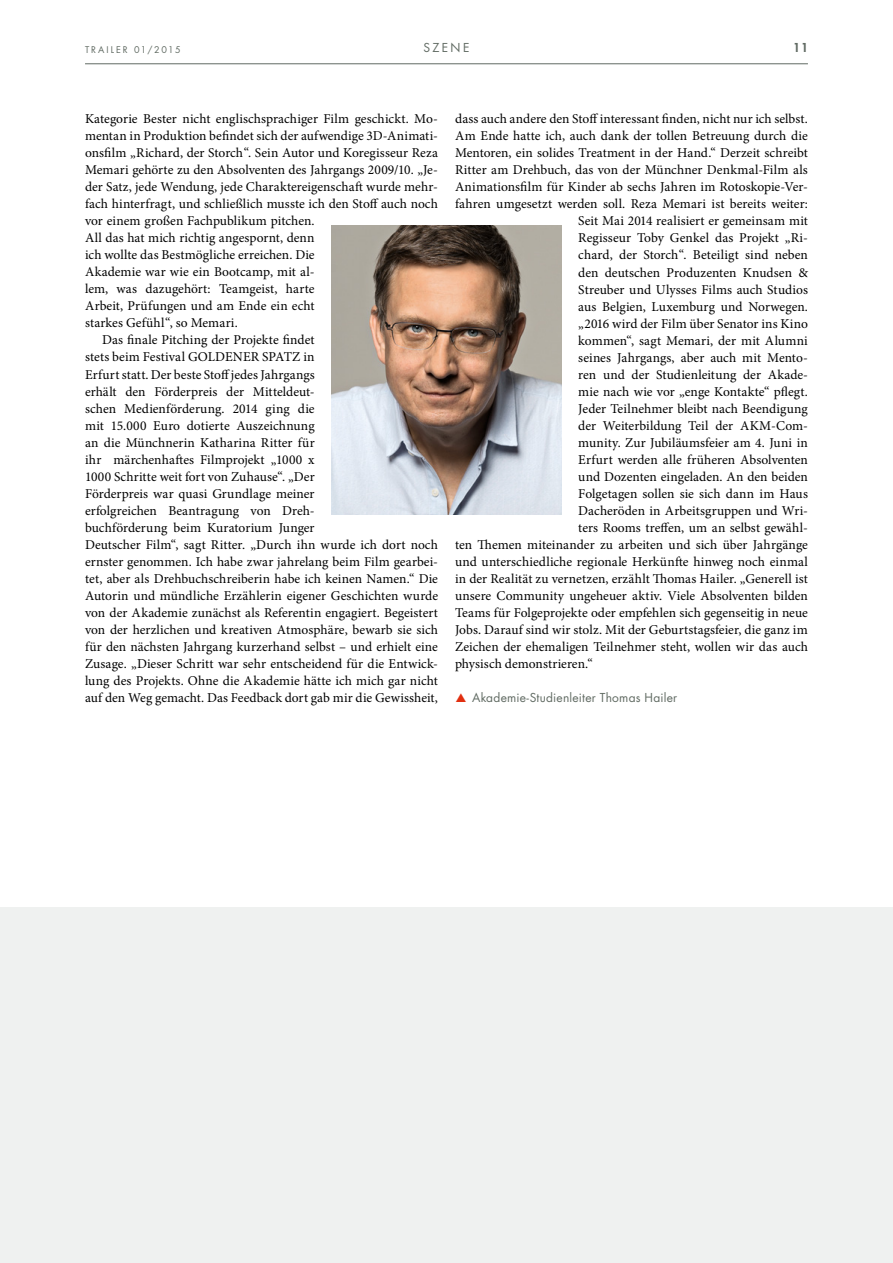
<style>
.page{position:relative;width:893px;height:1263px;background:#fff}
.page>*{position:absolute;margin:0;border:0;box-sizing:border-box;transform-origin:0 0}
.t1{font:13.5px "Minion Pro";color:#000}
.t2{font:13.5px "Minion Pro";letter-spacing:.02em;color:#000}
.t3{font:12px "Futura Std";letter-spacing:.02em;color:#616b63}
.t4{font:800 12px "Futura Std";color:#616b63}
.t5{font:9px "Futura Std";letter-spacing:.215em;color:#616b63}
</style>
<div class="page">
<hr style="left:85px;top:63px;width:723px;height:1px;background:#616b63">
<img style="left:332px;top:225px;width:229px;height:289px">
<div style="left:0;top:908px;width:892px;height:355px;background:#eff1f0"></div>
<p class="t3" style="left:423px;top:40px;width:48px">SZENE</p>
<p class="t5" style="left:85px;top:43px;width:97px">TRAILER 01/2015</p>
<p class="t4" style="left:793px;top:40px;width:16px">11</p>
<p class="t1" style="left:85px;top:110px;width:354px">Kategorie Bester nicht englischsprachiger Film geschickt. Mo-</p>
<p class="t1" style="left:85px;top:127px;width:354px">mentan in Produktion befindet sich der aufwendige 3D-Animati-</p>
<p class="t1" style="left:85px;top:144px;width:354px">onsfilm „Richard, der Storch“. Sein Autor und Koregisseur Reza</p>
<p class="t1" style="left:85px;top:161px;width:354px">Memari gehörte zu den Absolventen des Jahrgangs 2009/10. „Je-</p>
<p class="t1" style="left:85px;top:178px;width:354px">der Satz, jede Wendung, jede Charaktereigenschaft wurde mehr-</p>
<p class="t1" style="left:85px;top:195px;width:354px">fach hinterfragt, und schließlich musste ich den Stoff auch noch</p>
<p class="t1" style="left:85px;top:212px;width:231px">vor einem großen Fachpublikum pitchen.</p>
<p class="t1" style="left:85px;top:229px;width:231px">All das hat mich richtig angespornt, denn</p>
<p class="t1" style="left:85px;top:246px;width:231px">ich wollte das Bestmögliche erreichen. Die</p>
<p class="t1" style="left:85px;top:263px;width:231px">Akademie war wie ein Bootcamp, mit al-</p>
<p class="t1" style="left:85px;top:280px;width:231px">lem, was dazugehört: Teamgeist, harte</p>
<p class="t1" style="left:85px;top:297px;width:231px">Arbeit, Prüfungen und am Ende ein echt</p>
<p class="t1" style="left:85px;top:314px;width:154px">starkes Gefühl“, so Memari.</p>
<p class="t1" style="left:102px;top:331px;width:214px">Das finale Pitching der Projekte findet</p>
<p class="t1" style="left:85px;top:348px;width:231px">stets beim Festival GOLDENER SPATZ in</p>
<p class="t1" style="left:85px;top:365px;width:231px">Erfurt statt. Der beste Stoff jedes Jahrgangs</p>
<p class="t1" style="left:85px;top:382px;width:231px">erhält den Förderpreis der Mitteldeut-</p>
<p class="t1" style="left:85px;top:399px;width:231px">schen Medienförderung. 2014 ging die</p>
<p class="t1" style="left:85px;top:416px;width:231px">mit 15.000 Euro dotierte Auszeichnung</p>
<p class="t2" style="left:85px;top:433px;width:231px">an die Münchnerin Katharina Ritter für</p>
<p class="t1" style="left:85px;top:450px;width:231px">ihr märchenhaftes Filmprojekt „1000 x</p>
<p class="t1" style="left:85px;top:467px;width:231px">1000 Schritte weit fort von Zuhause“. „Der</p>
<p class="t1" style="left:85px;top:484px;width:231px">Förderpreis war quasi Grundlage meiner</p>
<p class="t1" style="left:85px;top:501px;width:231px">erfolgreichen Beantragung von Dreh-</p>
<p class="t1" style="left:85px;top:518px;width:231px">buchförderung beim Kuratorium Junger</p>
<p class="t1" style="left:85px;top:535px;width:354px">Deutscher Film“, sagt Ritter. „Durch ihn wurde ich dort noch</p>
<p class="t1" style="left:85px;top:552px;width:354px">ernster genommen. Ich habe zwar jahrelang beim Film gearbei-</p>
<p class="t1" style="left:85px;top:569px;width:354px">tet, aber als Drehbuchschreiberin habe ich keinen Namen.“ Die</p>
<p class="t1" style="left:85px;top:586px;width:355px">Autorin und mündliche Erzählerin eigener Geschichten wurde</p>
<p class="t1" style="left:85px;top:603px;width:354px">von der Akademie zunächst als Referentin engagiert. Begeistert</p>
<p class="t1" style="left:85px;top:620px;width:354px">von der herzlichen und kreativen Atmosphäre, bewarb sie sich</p>
<p class="t1" style="left:85px;top:637px;width:354px">für den nächsten Jahrgang kurzerhand selbst – und erhielt eine</p>
<p class="t1" style="left:85px;top:654px;width:354px">Zusage. „Dieser Schritt war sehr entscheidend für die Entwick-</p>
<p class="t1" style="left:85px;top:671px;width:354px">lung des Projekts. Ohne die Akademie hätte ich mich gar nicht</p>
<p class="t1" style="left:85px;top:688px;width:354px">auf den Weg gemacht. Das Feedback dort gab mir die Gewissheit,</p>
<p class="t1" style="left:455px;top:110px;width:354px">dass auch andere den Stoff interessant finden, nicht nur ich selbst.</p>
<p class="t1" style="left:455px;top:127px;width:354px">Am Ende hatte ich, auch dank der tollen Betreuung durch die</p>
<p class="t1" style="left:455px;top:144px;width:354px">Mentoren, ein solides Treatment in der Hand.“ Derzeit schreibt</p>
<p class="t1" style="left:455px;top:161px;width:354px">Ritter am Drehbuch, das von der Münchner Denkmal-Film als</p>
<p class="t1" style="left:455px;top:178px;width:354px">Animationsfilm für Kinder ab sechs Jahren im Rotoskopie-Ver-</p>
<p class="t1" style="left:455px;top:195px;width:354px">fahren umgesetzt werden soll. Reza Memari ist bereits weiter:</p>
<p class="t1" style="left:578px;top:212px;width:231px">Seit Mai 2014 realisiert er gemeinsam mit</p>
<p class="t1" style="left:578px;top:229px;width:231px">Regisseur Toby Genkel das Projekt „Ri-</p>
<p class="t1" style="left:578px;top:246px;width:231px">chard, der Storch“. Beteiligt sind neben</p>
<p class="t1" style="left:578px;top:263px;width:231px">den deutschen Produzenten Knudsen &amp;</p>
<p class="t1" style="left:578px;top:280px;width:231px">Streuber und Ulysses Films auch Studios</p>
<p class="t1" style="left:578px;top:297px;width:231px">aus Belgien, Luxemburg und Norwegen.</p>
<p class="t1" style="left:578px;top:314px;width:231px">„2016 wird der Film über Senator ins Kino</p>
<p class="t1" style="left:578px;top:331px;width:231px">kommen“, sagt Memari, der mit Alumni</p>
<p class="t1" style="left:578px;top:348px;width:231px">seines Jahrgangs, aber auch mit Mento-</p>
<p class="t1" style="left:578px;top:365px;width:231px">ren und der Studienleitung der Akade-</p>
<p class="t1" style="left:578px;top:382px;width:231px">mie nach wie vor „enge Kontakte“ pflegt.</p>
<p class="t1" style="left:578px;top:399px;width:231px">Jeder Teilnehmer bleibt nach Beendigung</p>
<p class="t1" style="left:578px;top:416px;width:231px">der Weiterbildung Teil der AKM-Com-</p>
<p class="t1" style="left:578px;top:433px;width:231px">munity. Zur Jubiläumsfeier am 4. Juni in</p>
<p class="t1" style="left:578px;top:450px;width:231px">Erfurt werden alle früheren Absolventen</p>
<p class="t1" style="left:578px;top:467px;width:231px">und Dozenten eingeladen. An den beiden</p>
<p class="t1" style="left:578px;top:484px;width:231px">Folgetagen sollen sie sich dann im Haus</p>
<p class="t1" style="left:578px;top:501px;width:231px">Dacheröden in Arbeitsgruppen und Wri-</p>
<p class="t1" style="left:578px;top:518px;width:231px">ters Rooms treffen, um an selbst gewähl-</p>
<p class="t1" style="left:455px;top:535px;width:354px">ten Themen miteinander zu arbeiten und sich über Jahrgänge</p>
<p class="t1" style="left:455px;top:552px;width:354px">und unterschiedliche regionale Herkünfte hinweg noch einmal</p>
<p class="t1" style="left:455px;top:569px;width:354px">in der Realität zu vernetzen, erzählt Thomas Hailer. „Generell ist</p>
<p class="t1" style="left:455px;top:586px;width:354px">unsere Community ungeheuer aktiv. Viele Absolventen bilden</p>
<p class="t1" style="left:455px;top:603px;width:354px">Teams für Folgeprojekte oder empfehlen sich gegenseitig in neue</p>
<p class="t1" style="left:455px;top:620px;width:354px">Jobs. Darauf sind wir stolz. Mit der Geburtstagsfeier, die ganz im</p>
<p class="t1" style="left:455px;top:637px;width:354px">Zeichen der ehemaligen Teilnehmer steht, wollen wir das auch</p>
<p class="t1" style="left:455px;top:654px;width:139px">physisch demonstrieren.“</p>
<p class="t3" style="left:472px;top:690px;width:207px">Akademie-Studienleiter Thomas Hailer</p>
</div>
